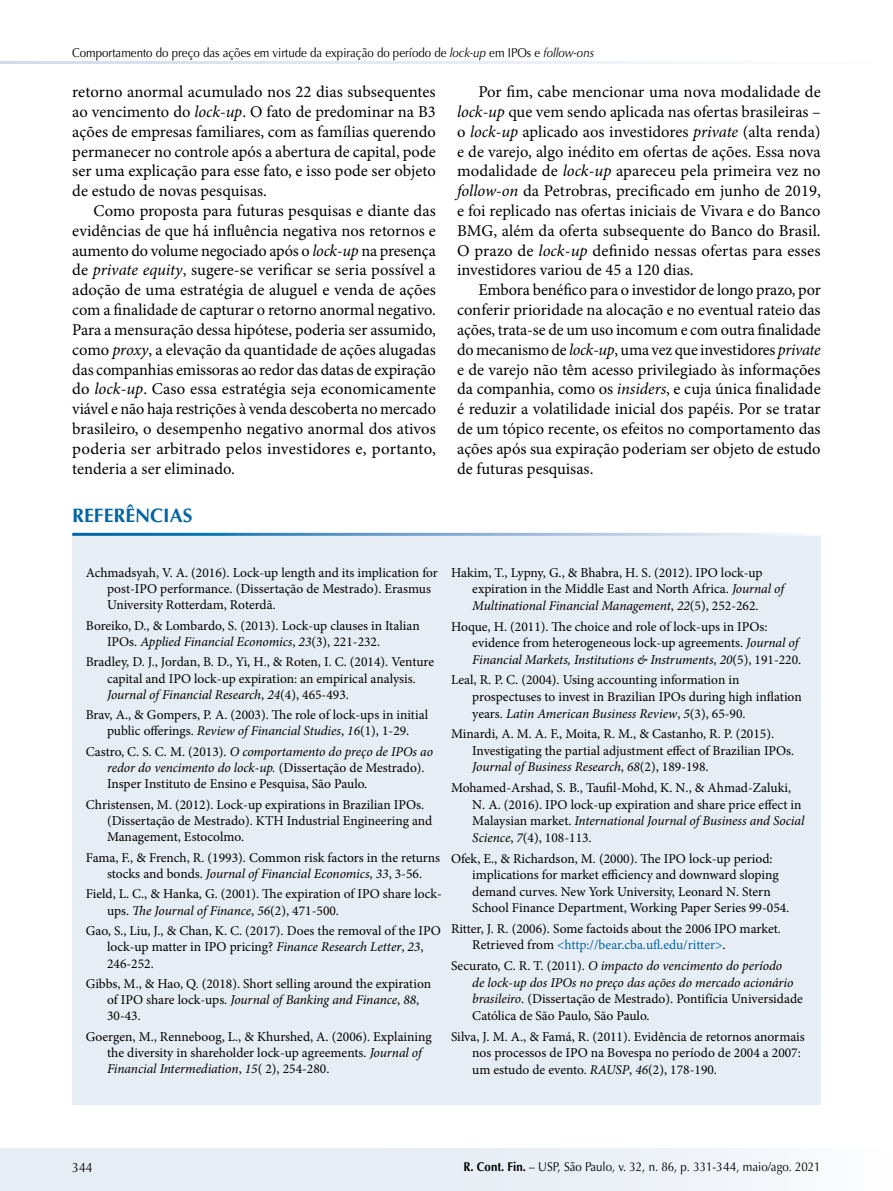
<style>
.page{position:relative;width:893px;height:1191px;background:#fff}
.page>*{position:absolute;margin:0;border:0;box-sizing:border-box;transform-origin:0 0}
.t1{font:700 19.5px "Optima LT Std";color:#0065a6}
.t2{font:16.5px/19.8px "Minion Pro";color:#000;text-align:justify}
.t3{font:13.5px/16.5px "Minion Pro";color:#000}
.t4{font:13.5px "Optima LT Std";color:#000;scale:.9 1}
.t5{font:12.75px "Optima LT Std";color:#000;scale:.9 1}
.s1{font-style:italic}
.s2{color:#0065a6}
.s3{font-weight:700}
.s4{font-style:inherit}
</style>
<div class="page">
<div style="left:0;top:1148px;width:893px;height:43px;background:#e7edf5"></div>
<hr style="left:0;top:61px;width:893px;height:3px;background:#cfdbec">
<div style="left:72px;top:535px;width:749px;height:569px;background:#e7edf5"></div>
<hr style="left:72px;top:533px;width:749px;height:3px;background:#fff">
<p class="t5" style="left:72px;top:45px;width:581px">Comportamento do preço das ações em virtude da expiração do período de <span class="s1">lock-up</span> em IPOs e <span class="s1">follow-ons</span></p>
<p class="t2" style="left:72px;top:82px;width:365px">retorno anormal acumulado nos 22 dias subsequentes ao vencimento do <span class="s1">lock-up</span>. O fato de predominar na B3 ações de empresas familiares, com as famílias querendo permanecer no controle após a abertura de capital, pode ser uma explicação para esse fato, e isso pode ser objeto de estudo de novas pesquisas.</p>
<p class="t2" style="left:72px;top:201px;width:365px;text-indent:21px">Como proposta para futuras pesquisas e diante das evidências de que há influência negativa nos retornos e aumento do volume negociado após o <span class="s1">lock-up</span> na presença de <span class="s1">private equity</span>, sugere-se verificar se seria possível a adoção de uma estratégia de aluguel e venda de ações com a finalidade de capturar o retorno anormal negativo.<br>Para a mensuração dessa hipótese, poderia ser assumido, como <span class="s1">proxy</span>, a elevação da quantidade de ações alugadas das companhias emissoras ao redor das datas de expiração do <span class="s1">lock-up</span>. Caso essa estratégia seja economicamente viável e não haja restrições à venda descoberta no mercado brasileiro, o desempenho negativo anormal dos ativos poderia ser arbitrado pelos investidores e, portanto, tenderia a ser eliminado.</p>
<h1 class="t1" style="left:72px;top:504px;width:122px">REFERÊNCIAS</h1>
<p class="t2" style="left:457px;top:82px;width:365px;text-indent:21px">Por fim, cabe mencionar uma nova modalidade de <span class="s1">lock-up</span> que vem sendo aplicada nas ofertas brasileiras – o <span class="s1">lock-up</span> aplicado aos investidores <span class="s1">private</span> (alta renda) e de varejo, algo inédito em ofertas de ações. Essa nova modalidade de <span class="s1">lock-up</span> apareceu pela primeira vez no <span class="s1">follow-on</span> da Petrobras, precificado em junho de 2019, e foi replicado nas ofertas iniciais de Vivara e do Banco BMG, além da oferta subsequente do Banco do Brasil.<br>O prazo de <span class="s1">lock-up</span> definido nessas ofertas para esses investidores variou de 45 a 120 dias.</p>
<p class="t2" style="left:457px;top:280px;width:365px;text-indent:21px">Embora benéfico para o investidor de longo prazo, por conferir prioridade na alocação e no eventual rateio das ações, trata-se de um uso incomum e com outra finalidade do mecanismo de <span class="s1">lock-up</span>, uma vez que investidores <span class="s1">private </span>e de varejo não têm acesso privilegiado às informações da companhia, como os <span class="s1">insiders</span>, e cuja única finalidade é reduzir a volatilidade inicial dos papéis. Por se tratar de um tópico recente, os efeitos no comportamento das ações após sua expiração poderiam ser objeto de estudo de futuras pesquisas.</p>
<p class="t3" style="left:107px;top:564px;width:332px;text-indent:-21px">Achmadsyah, V. A. (2016). Lock-up length and its implication for post-IPO performance. (Dissertação de Mestrado). Erasmus<br>University Rotterdam, Roterdã.</p>
<p class="t3" style="left:107px;top:617px;width:314px;text-indent:-21px">Boreiko, D., &amp; Lombardo, S. (2013). Lock-up clauses in Italian<br>IPOs. <span class="s1">Applied Financial Economics</span>, <span class="s1">23</span>(3), 221-232.</p>
<p class="t3" style="left:107px;top:654px;width:329px;text-indent:-21px">Bradley, D. J., Jordan, B. D., Yi, H., &amp; Roten, I. C. (2014). Venture capital and IPO lock-up expiration: an empirical analysis.<br><span class="s1">Journal of Financial Research</span>, <span class="s1">24</span>(4), 465-493.</p>
<p class="t3" style="left:86px;top:707px;width:344px;text-align:center">Brav, A., &amp; Gompers, P. A. (2003). The role of lock-ups in initial public offerings. <span class="s1">Review of Financial Studies</span>, <span class="s1">16</span>(1), 1-29.</p>
<p class="t3" style="left:107px;top:743px;width:328px;text-indent:-21px">Castro, C. S. C. M. (2013). <span class="s1">O comportamento do preço de IPOs ao redor do vencimento do lock-up.</span> (Dissertação de Mestrado).<br>Insper Instituto de Ensino e Pesquisa, São Paulo.</p>
<p class="t3" style="left:107px;top:796px;width:327px;text-indent:-21px">Christensen, M. (2012). Lock-up expirations in Brazilian IPOs. (Dissertação de Mestrado). KTH Industrial Engineering and<br>Management, Estocolmo.</p>
<p class="t3" style="left:86px;top:849px;width:356px;text-align:center">Fama, F., &amp; French, R. (1993). Common risk factors in the returns stocks and bonds. <span class="s1">Journal of Financial Economics</span>, <span class="s1">33</span>, 3-56.</p>
<p class="t3" style="left:107px;top:886px;width:336px;text-indent:-21px">Field, L. C., &amp; Hanka, G. (2001). The expiration of IPO share lock&shy;ups. <span class="s1">The Journal of Finance</span>, <span class="s1">56</span>(2), 471-500.</p>
<p class="t3" style="left:107px;top:922px;width:335px;text-indent:-21px">Gao, S., Liu, J., &amp; Chan, K. C. (2017). Does the removal of the IPO lock-up matter in IPO pricing? <span class="s1">Finance Research Letter</span>, <span class="s1">23</span>,<br>246-252.</p>
<p class="t3" style="left:107px;top:975px;width:326px;text-indent:-21px">Gibbs, M., &amp; Hao, Q. (2018). Short selling around the expiration of IPO share lock-ups. <span class="s1">Journal of Banking and Finance</span>, <span class="s1">88</span>,<br>30-43.</p>
<p class="t3" style="left:107px;top:1028px;width:326px;text-indent:-21px">Goergen, M., Renneboog, L., &amp; Khurshed, A. (2006). Explaining the diversity in shareholder lock-up agreements. <span class="s1">Journal of<br>Financial Intermediation</span>, <span class="s1">15</span>( 2), 254-280.</p>
<p class="t3" style="left:472px;top:564px;width:313px;text-indent:-21px">Hakim, T., Lypny, G., &amp; Bhabra, H. S. (2012). IPO lock-up expiration in the Middle East and North Africa. <span class="s1">Journal of<br>Multinational Financial Management</span>, <span class="s1">22</span>(5), 252-262.</p>
<p class="t3" style="left:472px;top:618px;width:331px;text-indent:-21px">Hoque, H. (2011). The choice and role of lock-ups in IPOs: evidence from heterogeneous lock-up agreements. <span class="s1">Journal of<br>Financial Markets, Institutions &amp; Instruments</span>, <span class="s1">20</span>(5), 191-220.</p>
<p class="t3" style="left:472px;top:672px;width:331px;text-indent:-21px">Leal, R. P. C. (2004). Using accounting information in prospectuses to invest in Brazilian IPOs during high inflation years. <span class="s1">Latin American Business Review</span>, <span class="s1">5</span>(3), 65-90.</p>
<p class="t3" style="left:472px;top:726px;width:323px;text-indent:-21px">Minardi, A. M. A. F., Moita, R. M., &amp; Castanho, R. P. (2015).<br>Investigating the partial adjustment effect of Brazilian IPOs.<br><span class="s1">Journal of Business Research</span>, <span class="s1">68</span>(2), 189-198.</p>
<p class="t3" style="left:472px;top:779px;width:334px;text-indent:-21px">Mohamed-Arshad, S. B., Taufil-Mohd, K. N., &amp; Ahmad-Zaluki, N. A. (2016). IPO lock-up expiration and share price effect in Malaysian market. <span class="s1">International Journal of Business and Social Science</span>, <span class="s1">7</span>(4), 108-113.</p>
<p class="t3" style="left:472px;top:850px;width:319px;text-indent:-21px">Ofek, E., &amp; Richardson, M. (2000). The IPO lock-up period: implications for market efficiency and downward sloping demand curves. New York University, Leonard N. Stern School Finance Department, Working Paper Series 99-054.</p>
<p class="t3" style="left:472px;top:920px;width:310px;text-indent:-21px">Ritter, J. R. (2006). Some factoids about the 2006 IPO market.<br>Retrieved from <span class="s2">&lt;http://bear.cba.ufl.edu/ritter&gt;</span>.</p>
<p class="t3" style="left:472px;top:957px;width:332px;text-indent:-21px">Securato, C. R. T. (2011). <span class="s1">O impacto do vencimento do período<br>de lock-up dos IPOs no preço das ações do mercado acionário brasileiro</span>. (Dissertação de Mestrado). Pontifícia Universidade Católica de São Paulo, São Paulo.</p>
<p class="t3" style="left:472px;top:1028px;width:334px;text-indent:-21px">Silva, J. M. A., &amp; Famá, R. (2011). Evidência de retornos anormais nos processos de IPO na Bovespa no período de 2004 a 2007: um estudo de evento. <span class="s1">RAUSP</span>, <span class="s1">46</span>(2), 178-190.</p>
<p class="t4" style="left:72px;top:1160px;width:24px">344</p>
<p class="t5" style="left:464px;top:1159px;width:398px"><span class="s3">R. Cont. Fin.</span> – USP, São Paulo, v. 32, n. 86, p. 331-<span class="s4">344</span>, maio/ago. 2021</p>
</div>
